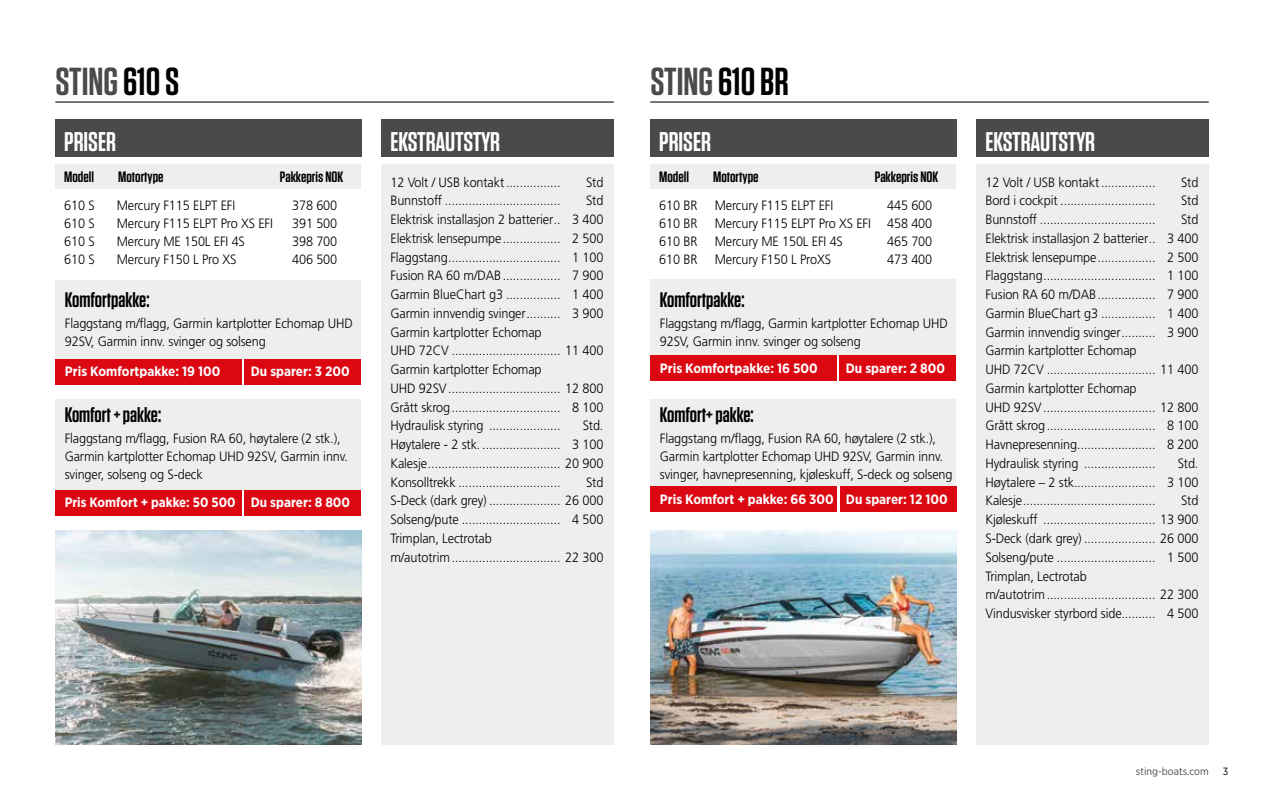
<style>
.page{position:relative;width:1263px;height:808px;background:#fff}
.page>*{position:absolute;margin:0;border:0;box-sizing:border-box;transform-origin:0 0}
.t1{font:600 39px "Tungsten";color:#4a4a49}
.t2{font:600 27px "Tungsten";letter-spacing:-.005em;color:#fff}
.t3{font:600 21px "Tungsten";color:#000}
.t4{font:600 15px "Tungsten";color:#000;scale:1.06 1}
.t5{font:300 13.5px/18.8px "Frutiger";letter-spacing:-.01em;color:#000;scale:.94 1}
.t6{font:700 13.5px "Gotham Narrow";color:#fff}
.t7{font:10.5px "Gotham Narrow";color:#4a4a49}
.t8{font:10.5px "Gotham Narrow";color:#000}
.s1{color:#000}
</style>
<div class="page">
<div style="left:56px;top:280px;width:305px;height:79px;background:#efeeec"></div>
<div style="left:650px;top:280px;width:306px;height:76px;background:#efeeec"></div>
<div style="left:55px;top:399px;width:306px;height:91px;background:#efeeec"></div>
<div style="left:650px;top:399px;width:306px;height:88px;background:#efeeec"></div>
<hr style="left:55px;top:101px;width:559px;height:2px;background:#4a4a49">
<hr style="left:650px;top:101px;width:559px;height:2px;background:#4a4a49">
<div style="left:381px;top:119px;width:233px;height:38px;background:#4a4a49"></div>
<div style="left:976px;top:119px;width:233px;height:38px;background:#4a4a49"></div>
<div style="left:381px;top:164px;width:233px;height:580px;background:#efeeec"></div>
<div style="left:976px;top:164px;width:233px;height:580px;background:#efeeec"></div>
<div style="left:56px;top:359px;width:186px;height:25px;background:#db0812"></div>
<div style="left:650px;top:356px;width:187px;height:25px;background:#db0812"></div>
<div style="left:55px;top:490px;width:187px;height:25px;background:#db0812"></div>
<div style="left:650px;top:487px;width:187px;height:25px;background:#db0812"></div>
<div style="left:244px;top:359px;width:117px;height:25px;background:#db0812"></div>
<div style="left:839px;top:356px;width:117px;height:25px;background:#db0812"></div>
<div style="left:244px;top:490px;width:117px;height:25px;background:#db0812"></div>
<div style="left:840px;top:487px;width:116px;height:25px;background:#db0812"></div>
<div style="left:56px;top:164px;width:305px;height:25px;background:#efeeec"></div>
<div style="left:650px;top:164px;width:306px;height:25px;background:#efeeec"></div>
<div style="left:55px;top:119px;width:306px;height:38px;background:#4a4a49"></div>
<div style="left:650px;top:119px;width:306px;height:38px;background:#4a4a49"></div>
<img style="left:55px;top:530px;width:306px;height:214px">
<img style="left:650px;top:530px;width:306px;height:214px">
<h1 class="t1" style="left:56px;top:61px;width:125px">STING <span class="s1">610 S</span></h1>
<h1 class="t1" style="left:650px;top:61px;width:140px">STING <span class="s1">610 BR</span></h1>
<h2 class="t2" style="left:390px;top:127px;width:111px">EKSTRAUTSTYR</h2>
<h2 class="t2" style="left:985px;top:127px;width:111px">EKSTRAUTSTYR</h2>
<p class="t5" style="left:390px;top:173px;width:183px">12 Volt / USB kontakt................</p>
<p class="t5" style="left:586px;top:173px;width:20px">Std</p>
<p class="t5" style="left:390px;top:192px;width:183px">Bunnstoff ..................................</p>
<h2 class="t2" style="left:64px;top:127px;width:53px">PRISER</h2>
<h2 class="t2" style="left:659px;top:127px;width:53px">PRISER</h2>
<p class="t4" style="left:64px;top:169px;width:30px">Modell</p>
<p class="t4" style="left:118px;top:169px;width:44px">Motortype</p>
<p class="t4" style="left:280px;top:169px;width:61px">Pakkepris NOK</p>
<p class="t4" style="left:659px;top:169px;width:30px">Modell</p>
<p class="t4" style="left:713px;top:169px;width:44px">Motortype</p>
<p class="t4" style="left:875px;top:169px;width:61px">Pakkepris NOK</p>
<p class="t5" style="left:64px;top:196px;width:34px">610 S</p>
<p class="t5" style="left:117px;top:196px;width:128px">Mercury F115 ELPT EFI</p>
<p class="t5" style="left:292px;top:196px;width:49px">378 600</p>
<p class="t5" style="left:64px;top:214px;width:34px">610 S</p>
<p class="t5" style="left:117px;top:214px;width:168px">Mercury F115 ELPT Pro XS EFI</p>
<p class="t5" style="left:292px;top:214px;width:49px">391 500</p>
<p class="t5" style="left:64px;top:232px;width:34px">610 S</p>
<p class="t5" style="left:117px;top:232px;width:138px">Mercury ME 150L EFI 4S</p>
<p class="t5" style="left:292px;top:232px;width:49px">398 700</p>
<p class="t5" style="left:64px;top:250px;width:34px">610 S</p>
<p class="t5" style="left:117px;top:250px;width:129px">Mercury F150 L Pro XS</p>
<p class="t5" style="left:292px;top:250px;width:49px">406 500</p>
<p class="t5" style="left:985px;top:173px;width:183px">12 Volt / USB kontakt................</p>
<p class="t5" style="left:1181px;top:173px;width:20px">Std</p>
<p class="t5" style="left:985px;top:192px;width:183px">Bord i cockpit ............................</p>
<p class="t5" style="left:1181px;top:192px;width:20px">Std</p>
<p class="t5" style="left:985px;top:210px;width:183px">Bunnstoff ..................................</p>
<p class="t5" style="left:390px;top:192px;width:228px;text-indent:196px">Std Elektrisk installasjon 2 batterier.. 3 400<br>Elektrisk lensepumpe................. 2 500<br>Flaggstang................................. 1 100<br>Fusion RA 60 m/DAB................. 7 900<br>Garmin BlueChart g3 ................ 1 400<br>Garmin innvendig svinger.......... 3 900<br>Garmin kartplotter Echomap<br>UHD 72CV ................................ 11 400<br>Garmin kartplotter Echomap<br>UHD 92SV................................. 12 800<br>Grått skrog................................ 8 100<br>Hydraulisk styring .....................</p>
<p class="t5" style="left:659px;top:196px;width:42px">610 BR</p>
<p class="t5" style="left:715px;top:196px;width:128px">Mercury F115 ELPT EFI</p>
<p class="t5" style="left:887px;top:196px;width:49px">445 600</p>
<p class="t5" style="left:659px;top:214px;width:42px">610 BR</p>
<p class="t5" style="left:715px;top:214px;width:233px">Mercury F115 ELPT Pro XS EFI 458 400</p>
<p class="t5" style="left:659px;top:232px;width:42px">610 BR</p>
<p class="t5" style="left:715px;top:232px;width:138px">Mercury ME 150L EFI 4S</p>
<p class="t5" style="left:887px;top:232px;width:49px">465 700</p>
<p class="t5" style="left:659px;top:250px;width:42px">610 BR</p>
<p class="t5" style="left:715px;top:250px;width:125px">Mercury F150 L ProXS</p>
<p class="t5" style="left:887px;top:250px;width:49px">473 400</p>
<p class="t5" style="left:985px;top:210px;width:228px;text-indent:196px">Std Elektrisk installasjon 2 batterier.. 3 400<br>Elektrisk lensepumpe................. 2 500<br>Flaggstang................................. 1 100<br>Fusion RA 60 m/DAB................. 7 900<br>Garmin BlueChart g3 ................ 1 400<br>Garmin innvendig svinger.......... 3 900<br>Garmin kartplotter Echomap<br>UHD 72CV ................................ 11 400<br>Garmin kartplotter Echomap<br>UHD 92SV................................. 12 800<br>Grått skrog................................ 8 100<br>Havnepresenning....................... 8 200<br>Hydraulisk styring .....................</p>
<h3 class="t3" style="left:65px;top:289px;width:86px">Komfortpakke:</h3>
<p class="t5" style="left:65px;top:315px;width:308px;line-height:18px">Flaggstang m/flagg, Garmin kartplotter Echomap UHD<br>92SV, Garmin innv. svinger og solseng</p>
<h3 class="t3" style="left:660px;top:289px;width:86px">Komfortpakke:</h3>
<p class="t5" style="left:660px;top:315px;width:308px;line-height:18px">Flaggstang m/flagg, Garmin kartplotter Echomap UHD<br>92SV, Garmin innv. svinger og solseng</p>
<p class="t6" style="left:65px;top:363px;width:157px">Pris Komfortpakke: 19 100</p>
<p class="t6" style="left:660px;top:360px;width:159px">Pris Komfortpakke: 16 500</p>
<p class="t6" style="left:251px;top:363px;width:100px">Du sparer: 3 200</p>
<p class="t6" style="left:846px;top:360px;width:101px">Du sparer: 2 800</p>
<h3 class="t3" style="left:65px;top:403px;width:98px">Komfort + pakke:</h3>
<p class="t5" style="left:65px;top:429px;width:303px;line-height:18px">Flaggstang m/flagg, Fusion RA 60, høytalere (2 stk.),<br>Garmin kartplotter Echomap UHD 92SV, Garmin innv. svinger, solseng og S-deck</p>
<h3 class="t3" style="left:660px;top:403px;width:95px">Komfort+ pakke:</h3>
<p class="t5" style="left:660px;top:429px;width:313px;line-height:18px">Flaggstang m/flagg, Fusion RA 60, høytalere (2 stk.),<br>Garmin kartplotter Echomap UHD 92SV, Garmin innv. svinger, havnepresenning, kjøleskuff, S-deck og solseng</p>
<p class="t5" style="left:390px;top:417px;width:228px;text-align:justify;text-indent:192px">Std.<br>Høytalere - 2 stk. ....................... 3 100<br>Kalesje....................................... 20 900<br>Konsolltrekk ..............................</p>
<p class="t5" style="left:985px;top:454px;width:228px;text-align:justify;text-indent:192px">Std.<br>Høytalere – 2 stk........................ 3 100<br>Kalesje.......................................</p>
<p class="t5" style="left:390px;top:473px;width:228px;text-indent:196px">Std S-Deck (dark grey) ..................... 26 000<br>Solseng/pute ............................. 4 500<br>Trimplan, Lectrotab m/autotrim................................ 22 300</p>
<p class="t6" style="left:65px;top:494px;width:172px">Pris Komfort + pakke: 50 500</p>
<p class="t6" style="left:660px;top:491px;width:175px">Pris Komfort + pakke: 66 300</p>
<p class="t6" style="left:251px;top:494px;width:101px">Du sparer: 8 800</p>
<p class="t6" style="left:846px;top:491px;width:103px">Du sparer: 12 100</p>
<p class="t5" style="left:985px;top:492px;width:228px;text-indent:196px">Std Kjøleskuff ................................. 13 900<br>S-Deck (dark grey) ..................... 26 000<br>Solseng/pute ............................. 1 500<br>Trimplan, Lectrotab m/autotrim................................ 22 300<br>Vindusvisker styrbord side.......... 4 500</p>
<p class="t7" style="left:1136px;top:765px;width:74px">sting-boats.com</p>
<p class="t8" style="left:1223px;top:765px;width:7px">3</p>
</div>
